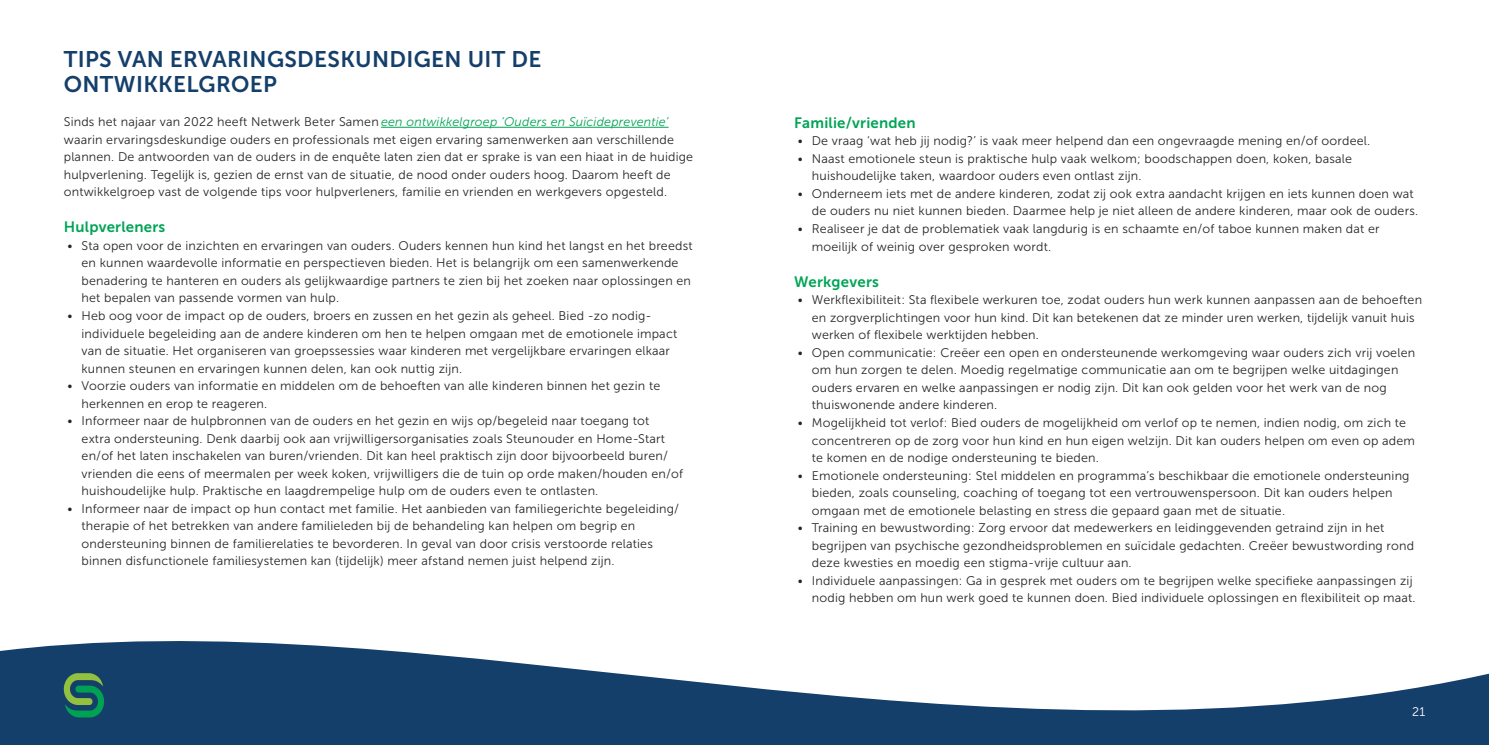
<style>
.page{position:relative;width:1489px;height:745px;background:#fff}
.page>*{position:absolute;margin:0;border:0;box-sizing:border-box;transform-origin:0 0}
.t1{font:22.5px/25px "Museo Sans 700";letter-spacing:.015em;color:#153f6b}
.t2{font:15px "Museo Sans 700";letter-spacing:.015em;color:#00a456}
.t3{font:12.5px/17.5px "Museo Sans 300";letter-spacing:.015em;color:#262626}
.t4{font:12.5px "Museo Sans 300";color:#fff}
.s1{font-style:italic;color:#00a456}
</style>
<div class="page">
<hr style="left:381px;top:127px;width:287px;height:1px;background:#00a456">
<svg style="left:0;top:641px;width:1488px;height:103px;fill:#153f6b"></svg>
<svg style="left:64px;top:672px;width:40px;height:45px;background:#317c58"></svg>
<h1 class="t1" style="left:64px;top:46px;width:479px">TIPS VAN ERVARINGSDESKUNDIGEN UIT DE<br>ONTWIKKELGROEP</h1>
<p class="t3" style="left:64px;top:113px;width:631px">Sinds het najaar van 2022 heeft Netwerk Beter Samen <span class="s1">een ontwikkelgroep ‘Ouders en Suïcidepreventie’ </span>waarin ervaringsdeskundige ouders en professionals met eigen ervaring samenwerken aan verschillende plannen. De antwoorden van de ouders in de enquête laten zien dat er sprake is van een hiaat in de huidige hulpverlening. Tegelijk is, gezien de ernst van de situatie, de nood onder ouders hoog. Daarom heeft de ontwikkelgroep vast de volgende tips voor hulpverleners, familie en vrienden en werkgevers opgesteld.</p>
<p class="t2" style="left:64px;top:219px;width:103px">Hulpverleners</p>
<p class="t3" style="left:81px;top:237px;width:612px;text-indent:-14px">• Sta open voor de inzichten en ervaringen van ouders. Ouders kennen hun kind het langst en het breedst en kunnen waardevolle informatie en perspectieven bieden. Het is belangrijk om een samenwerkende benadering te hanteren en ouders als gelijkwaardige partners te zien bij het zoeken naar oplossingen en het bepalen van passende vormen van hulp.</p>
<p class="t3" style="left:82px;top:307px;width:597px;text-indent:-14px">• Heb oog voor de impact op de ouders, broers en zussen en het gezin als geheel. Bied -zo nodig&shy;individuele begeleiding aan de andere kinderen om hen te helpen omgaan met de emotionele impact van de situatie. Het organiseren van groepssessies waar kinderen met vergelijkbare ervaringen elkaar kunnen steunen en ervaringen kunnen delen, kan ook nuttig zijn.</p>
<p class="t3" style="left:82px;top:377px;width:580px;text-indent:-14px">• Voorzie ouders van informatie en middelen om de behoeften van alle kinderen binnen het gezin te herkennen en erop te reageren.</p>
<p class="t3" style="left:82px;top:412px;width:603px;text-indent:-14px">• Informeer naar de hulpbronnen van de ouders en het gezin en wijs op/begeleid naar toegang tot<br>extra ondersteuning. Denk daarbij ook aan vrijwilligersorganisaties zoals Steunouder en Home-Start en/of het laten inschakelen van buren/vrienden. Dit kan heel praktisch zijn door bijvoorbeeld buren/ vrienden die eens of meermalen per week koken, vrijwilligers die de tuin op orde maken/houden en/of huishoudelijke hulp. Praktische en laagdrempelige hulp om de ouders even te ontlasten.</p>
<p class="t3" style="left:82px;top:499px;width:599px;text-indent:-14px">• Informeer naar de impact op hun contact met familie. Het aanbieden van familiegerichte begeleiding/ therapie of het betrekken van andere familieleden bij de behandeling kan helpen om begrip en ondersteuning binnen de familierelaties te bevorderen. In geval van door crisis verstoorde relaties binnen disfunctionele familiesystemen kan (tijdelijk) meer afstand nemen juist helpend zijn.</p>
<p class="t2" style="left:794px;top:114px;width:123px">Familie/vrienden</p>
<p class="t3" style="left:797px;top:132px;width:572px">• De vraag ‘wat heb jij nodig?’ is vaak meer helpend dan een ongevraagde mening en/of oordeel.</p>
<p class="t3" style="left:811px;top:150px;width:541px;text-indent:-14px">• Naast emotionele steun is praktische hulp vaak welkom; boodschappen doen, koken, basale huishoudelijke taken, waardoor ouders even ontlast zijn.</p>
<p class="t3" style="left:797px;top:185px;width:620px;text-align:right">• Onderneem iets met de andere kinderen, zodat zij ook extra aandacht krijgen en iets kunnen doen wat de ouders nu niet kunnen bieden. Daarmee help je niet alleen de andere kinderen, maar ook de ouders.</p>
<p class="t3" style="left:811px;top:220px;width:569px;text-indent:-14px">• Realiseer je dat de problematiek vaak langdurig is en schaamte en/of taboe kunnen maken dat er moeilijk of weinig over gesproken wordt.</p>
<p class="t2" style="left:794px;top:273px;width:86px">Werkgevers</p>
<p class="t3" style="left:811px;top:291px;width:611px;text-indent:-14px">• Werkflexibiliteit: Sta flexibele werkuren toe, zodat ouders hun werk kunnen aanpassen aan de behoeften en zorgverplichtingen voor hun kind. Dit kan betekenen dat ze minder uren werken, tijdelijk vanuit huis werken of flexibele werktijden hebben.</p>
<p class="t3" style="left:811px;top:344px;width:605px;text-indent:-14px">• Open communicatie: Creëer een open en ondersteunende werkomgeving waar ouders zich vrij voelen om hun zorgen te delen. Moedig regelmatige communicatie aan om te begrijpen welke uitdagingen ouders ervaren en welke aanpassingen er nodig zijn. Dit kan ook gelden voor het werk van de nog thuiswonende andere kinderen.</p>
<p class="t3" style="left:811px;top:414px;width:604px;text-indent:-14px">• Mogelijkheid tot verlof: Bied ouders de mogelijkheid om verlof op te nemen, indien nodig, om zich te concentreren op de zorg voor hun kind en hun eigen welzijn. Dit kan ouders helpen om even op adem te komen en de nodige ondersteuning te bieden.</p>
<p class="t3" style="left:811px;top:466px;width:599px;text-indent:-14px">• Emotionele ondersteuning: Stel middelen en programma’s beschikbaar die emotionele ondersteuning bieden, zoals counseling, coaching of toegang tot een vertrouwenspersoon. Dit kan ouders helpen omgaan met de emotionele belasting en stress die gepaard gaan met de situatie.</p>
<p class="t3" style="left:811px;top:519px;width:603px;text-indent:-14px">• Training en bewustwording: Zorg ervoor dat medewerkers en leidinggevenden getraind zijn in het begrijpen van psychische gezondheidsproblemen en suïcidale gedachten. Creëer bewustwording rond deze kwesties en moedig een stigma-vrije cultuur aan.</p>
<p class="t3" style="left:797px;top:571px;width:617px;text-align:right">• Individuele aanpassingen: Ga in gesprek met ouders om te begrijpen welke specifieke aanpassingen zij nodig hebben om hun werk goed te kunnen doen. Bied individuele oplossingen en flexibiliteit op maat.</p>
<p class="t4" style="left:1411px;top:704px;width:15px">21</p>
</div>
